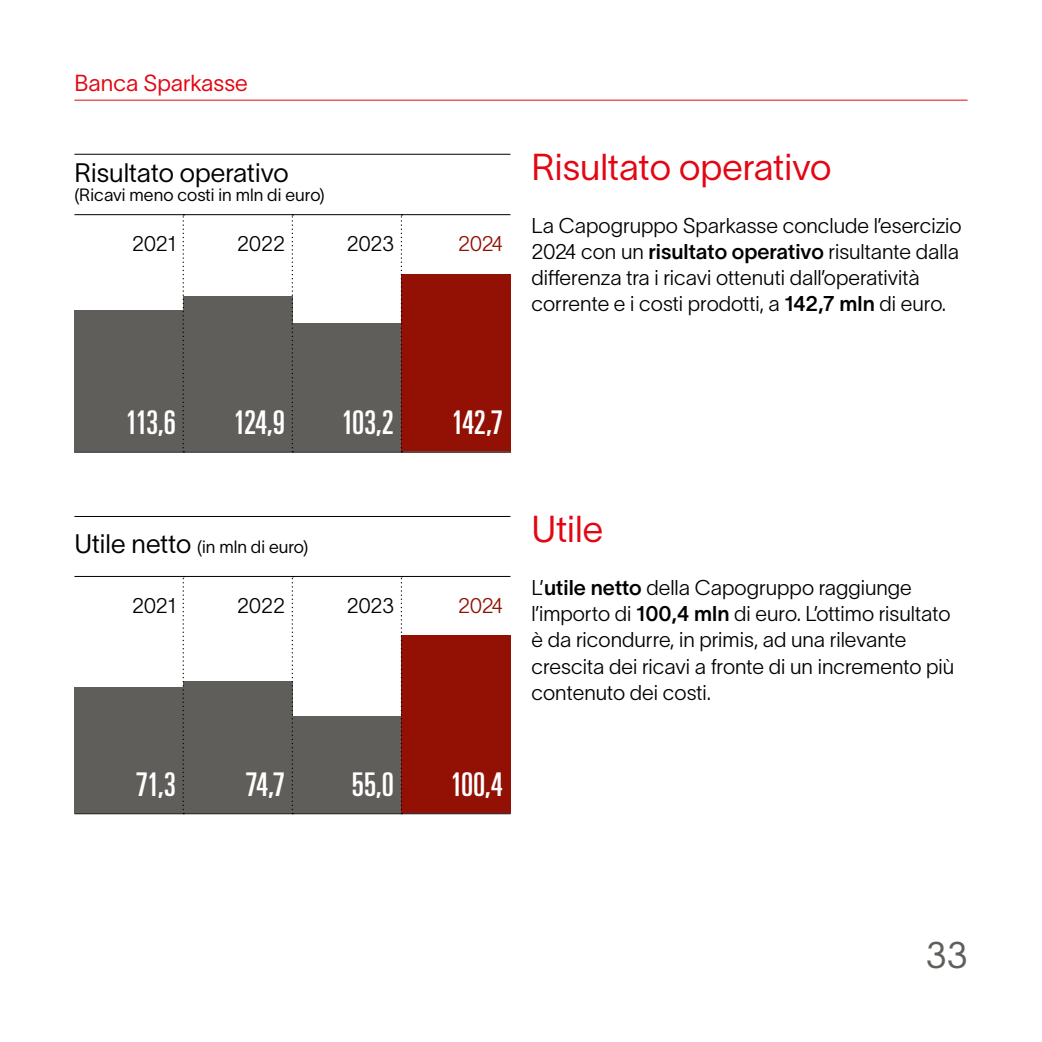
<style>
.page{position:relative;width:1042px;height:1042px;background:#fff}
.page>*{position:absolute;margin:0;border:0;box-sizing:border-box;transform-origin:0 0}
.t1{font:36.75px "TWK Lausanne 250";color:#e30613}
.t2{font:36.75px "TWK Lausanne 250";color:#5f5e5a}
.t3{font:ultra-condensed 32.73px "Univers LT Std";letter-spacing:-.04em;color:#fff}
.t4{font:26.25px "TWK Lausanne 250";color:#000}
.t5{font:22.75px "TWK Lausanne 250";color:#e30613}
.t6{font:21px/26.2px "TWK Lausanne 200";color:#000}
.t7{font:21px "TWK Lausanne 200";letter-spacing:-.02em;color:#931004}
.t8{font:17.5px "TWK Lausanne 250";color:#000}
.s1{font-family:"TWK Lausanne 550"}
.s2{font-size:26.25px}
</style>
<div class="page">
<hr style="left:74px;top:100px;width:893px;height:1px;background:#e30613">
<div style="left:74px;top:687px;width:109px;height:127px;background:#5f5e5a"></div>
<div style="left:183px;top:681px;width:109px;height:133px;background:#5f5e5a"></div>
<div style="left:292px;top:716px;width:109px;height:98px;background:#5f5e5a"></div>
<div style="left:401px;top:635px;width:109px;height:179px;background:#931004"></div>
<hr style="left:74px;top:576px;width:436px;height:1px;background:#000">
<hr style="left:74px;top:813px;width:436px;height:1px;background:#000">
<svg style="left:183px;top:577px;width:1px;height:233px"></svg>
<svg style="left:292px;top:577px;width:1px;height:233px"></svg>
<svg style="left:401px;top:577px;width:1px;height:236px"></svg>
<hr style="left:74px;top:516px;width:436px;height:1px;background:#000">
<hr style="left:74px;top:154px;width:436px;height:1px;background:#000">
<div style="left:292px;top:323px;width:109px;height:129px;background:#5f5e5a"></div>
<div style="left:401px;top:274px;width:109px;height:178px;background:#931004"></div>
<div style="left:183px;top:296px;width:109px;height:156px;background:#5f5e5a"></div>
<div style="left:74px;top:310px;width:109px;height:142px;background:#5f5e5a"></div>
<hr style="left:74px;top:214px;width:436px;height:1px;background:#000">
<hr style="left:74px;top:451px;width:436px;height:1px;background:#000">
<svg style="left:183px;top:215px;width:1px;height:234px"></svg>
<svg style="left:292px;top:214px;width:1px;height:235px"></svg>
<svg style="left:401px;top:214px;width:1px;height:238px"></svg>
<p class="t5" style="left:74px;top:67px;width:175px">Banca Sparkasse</p>
<p class="t4" style="left:74px;top:154px;width:216px">Risultato operativo</p>
<p class="t8" style="left:74px;top:182px;width:252px">(Ricavi meno costi in mln di euro)</p>
<p class="t6" style="left:132px;top:229px;width:45px">2021</p>
<p class="t6" style="left:237px;top:229px;width:49px">2022</p>
<p class="t6" style="left:347px;top:229px;width:49px">2023</p>
<p class="t7" style="left:458px;top:229px;width:47px">2024</p>
<h1 class="t1" style="left:531px;top:141px;width:301px">Risultato operativo</h1>
<p class="t6" style="left:531px;top:211px;width:431px">La Capogruppo Sparkasse conclude l’esercizio 2024 con un <span class="s1">risultato operativo</span> risultante dalla differenza tra i ricavi ottenuti dall’operatività corrente e i costi prodotti, a <span class="s1">142,7 mln</span> di euro.</p>
<h2 class="t3" style="left:125px;top:403px;width:52px">113,6</h2>
<h2 class="t3" style="left:233px;top:403px;width:53px">124,9</h2>
<h2 class="t3" style="left:341px;top:403px;width:54px">103,2</h2>
<h2 class="t3" style="left:451px;top:403px;width:53px">142,7</h2>
<p class="t8" style="left:74px;top:534px;width:235px"><span class="s2">Utile netto</span> (in mln di euro)</p>
<p class="t6" style="left:132px;top:591px;width:45px">2021</p>
<p class="t6" style="left:237px;top:591px;width:49px">2022</p>
<p class="t6" style="left:347px;top:590px;width:49px">2023</p>
<p class="t7" style="left:458px;top:590px;width:47px">2024</p>
<h2 class="t3" style="left:136px;top:765px;width:42px">71,3</h2>
<h2 class="t3" style="left:245px;top:765px;width:41px">74,7</h2>
<h2 class="t3" style="left:352px;top:765px;width:44px">55,0</h2>
<h2 class="t3" style="left:450px;top:765px;width:54px">100,4</h2>
<h1 class="t1" style="left:531px;top:503px;width:73px">Utile</h1>
<p class="t6" style="left:531px;top:573px;width:424px">L’<span class="s1">utile netto</span> della Capogruppo raggiunge l’importo di <span class="s1">100,4 mln</span> di euro. L’ottimo risultato è da ricondurre, in primis, ad una rilevante crescita dei ricavi a fronte di un incremento più contenuto dei costi.</p>
<h1 class="t2" style="left:925px;top:928px;width:43px">33</h1>
</div>
